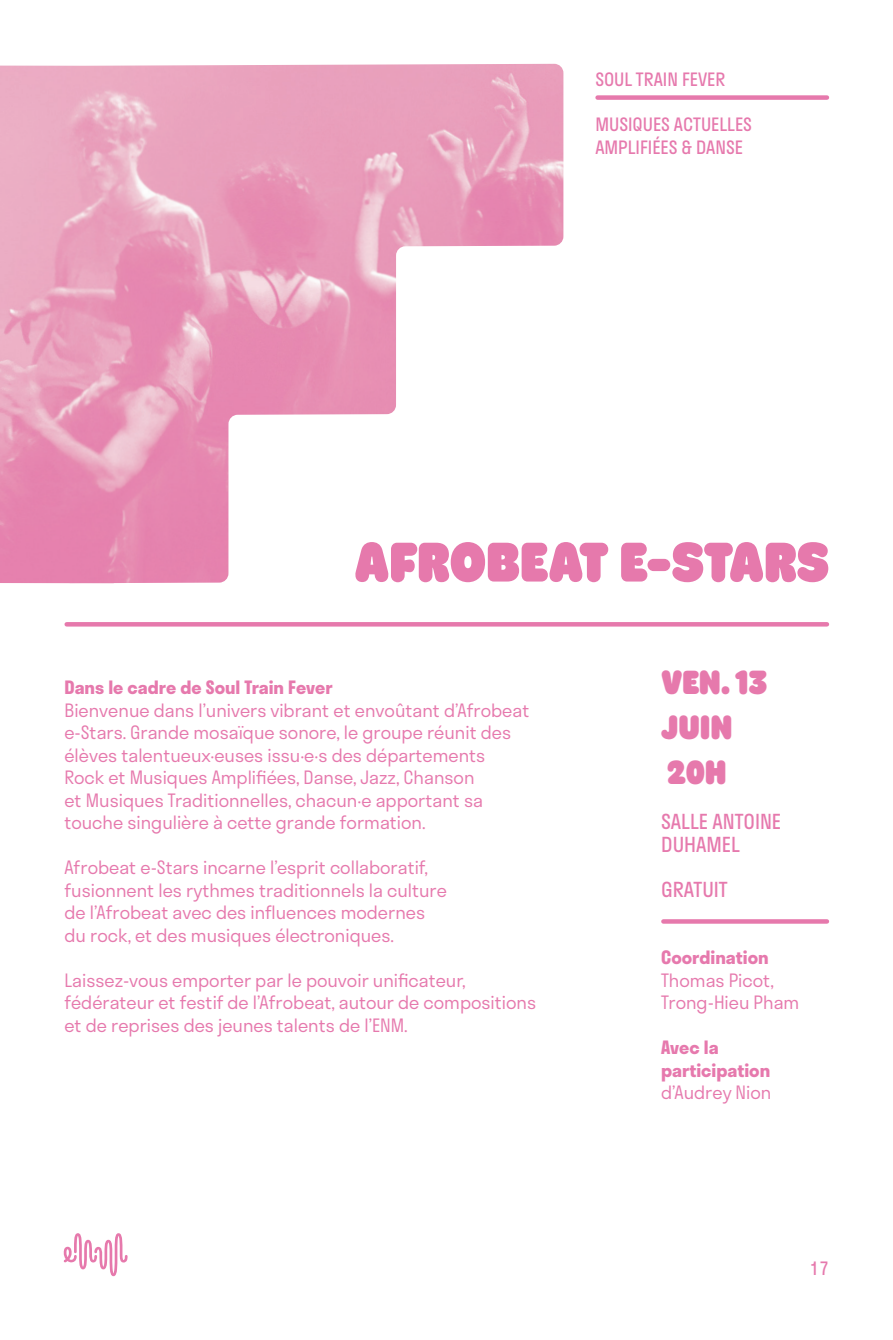
<style>
.page{position:relative;width:893px;height:1340px;background:#fff}
.page>*{position:absolute;margin:0;border:0;box-sizing:border-box;transform-origin:0 0}
.rose-titre_spectacle{font:900 56.25px "Hoss Round X Narrow";letter-spacing:-.01em;color:#e679ac}
.rose-dates{font:900 33.75px/45px "Hoss Round X Narrow";color:#e679ac}
.rose-lieu{font:20.25px/22.5px "Stratos";color:#e679ad}
.rose-labeur{font:300 18px/22.5px "Stratos";color:#e679ad}
.rose-catégorie_haut_gauche{font:18px/22.5px "Stratos";color:#e679ad}
.rose-labeur-2{font:700 18px/22.5px "Stratos";color:#e679ad}
.s1{font-weight:700}
.s2{font-weight:300}
</style>
<div class="page">
<svg style="left:64px;top:1233px;width:64px;height:43px"></svg>
<div style="left:598px;top:95px;width:229px;height:5px;background:#e679ac"></div>
<hr style="left:67px;top:622px;width:760px;height:4px;background:#e679ac">
<svg style="left:663px;top:919px;width:164px;height:4px"></svg>
<img style="left:0;top:64px;width:563px;height:519px">
<p class="rose-catégorie_haut_gauche" style="left:595px;top:68px;width:132px">SOUL TRAIN FEVER</p>
<p class="rose-catégorie_haut_gauche" style="left:595px;top:113px;width:158px">MUSIQUES ACTUELLES<br>AMPLIFIÉES &amp; DANSE</p>
<p class="rose-titre_spectacle" style="left:354px;top:529px;width:476px">AFROBEAT E-STARS</p>
<p class="rose-labeur" style="left:64px;top:675px;width:466px"><span class="s1">Dans le cadre de Soul Train Fever<br></span>Bienvenue dans l’univers vibrant et envoûtant d’Afrobeat e-Stars. Grande mosaïque sonore, le groupe réunit des élèves talentueux·euses issu·e·s des départements Rock et Musiques Amplifiées, Danse, Jazz, Chanson<br>et Musiques Traditionnelles, chacun·e apportant sa touche singulière à cette grande formation.</p>
<p class="rose-labeur" style="left:64px;top:855px;width:384px">Afrobeat e‑Stars incarne l’esprit collaboratif, fusionnent les rythmes traditionnels la culture de l’Afrobeat avec des influences modernes du rock, et des musiques électroniques.</p>
<p class="rose-labeur" style="left:64px;top:968px;width:473px">Laissez-vous emporter par le pouvoir unificateur, fédérateur et festif de l’Afrobeat, autour de compositions et de reprises des jeunes talents de l’ENM.</p>
<p class="rose-dates" style="left:661px;top:661px;width:108px">VEN. 13<br>JUIN</p>
<p class="rose-dates" style="left:667px;top:751px;width:61px">20H</p>
<p class="rose-lieu" style="left:661px;top:809px;width:122px">SALLE ANTOINE<br>DUHAMEL</p>
<p class="rose-lieu" style="left:661px;top:877px;width:68px">GRATUIT</p>
<p class="rose-labeur" style="left:661px;top:945px;width:140px"><span class="s1">Coordination<br></span>Thomas Picot,<br>Trong-Hieu Pham</p>
<p class="rose-labeur-2" style="left:661px;top:1035px;width:112px">Avec la participation <span class="s2">d’Audrey Nion</span></p>
<p class="rose-catégorie_haut_gauche" style="left:809px;top:1256px;width:21px">17</p>
</div>
